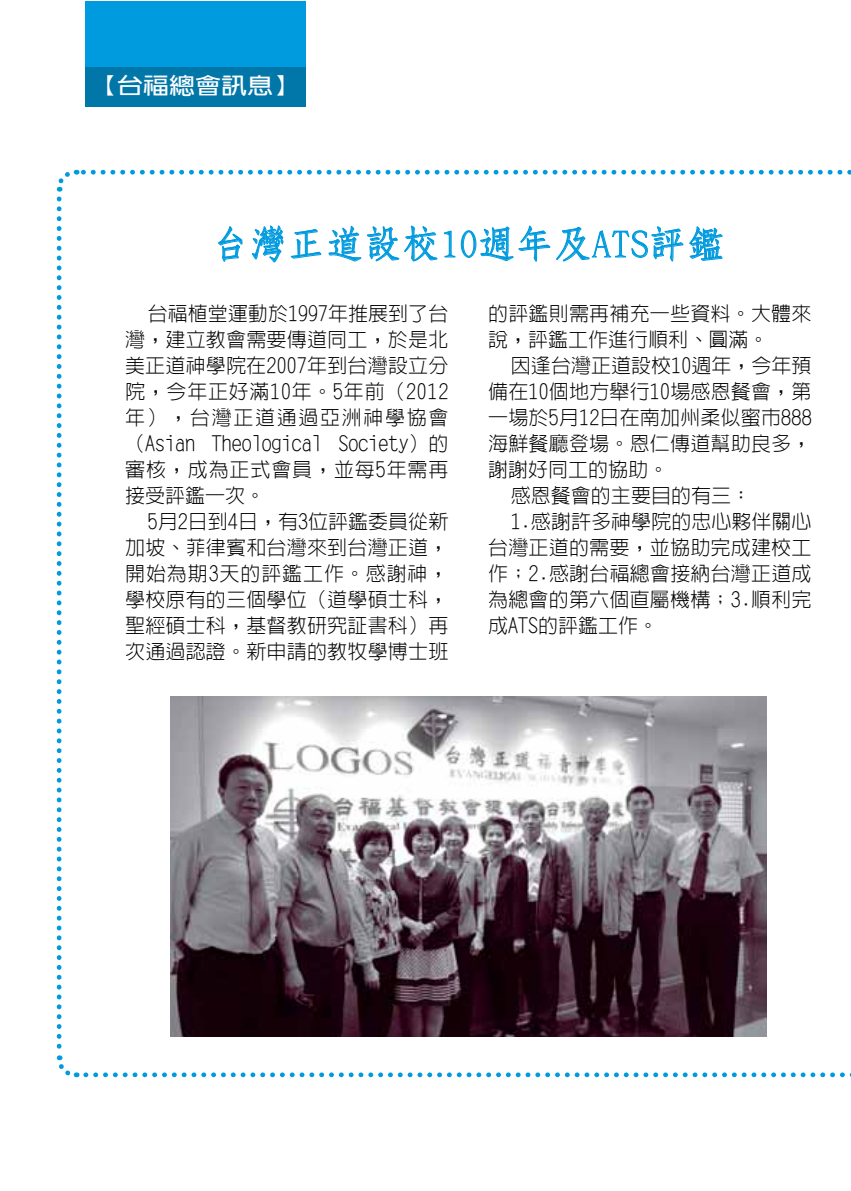
<style>
.page{position:relative;width:851px;height:1191px;background:#fff}
.page>*{position:absolute;margin:0;border:0;box-sizing:border-box;transform-origin:0 0}
.t1{font:700 38px "AR Fang Song B5";color:#009bdf}
.t2{font:700 22.6px "AR New Hei B5";color:#fff;scale:1.15 1}
.t3{font:300 20px/26px "AR Hei B5";letter-spacing:.01em;color:#000;text-align:justify}
</style>
<div class="page">
<svg style="left:56px;top:199px;width:21px;height:879px"></svg>
<svg style="left:86px;top:1072px;width:765px;height:5px"></svg>
<svg style="left:56px;top:169px;width:795px;height:23px"></svg>
<div style="left:85px;top:1px;width:220px;height:105px;background:#009bdf"></div>
<div style="left:85px;top:67px;width:220px;height:39px;background:#0076a9"></div>
<img style="left:170px;top:696px;width:596px;height:340px">
<svg style="left:218px;top:226px;width:25px;height:35px"></svg>
<svg style="left:251px;top:225px;width:32px;height:38px"></svg>
<svg style="left:290px;top:229px;width:32px;height:30px"></svg>
<svg style="left:328px;top:225px;width:109px;height:37px"></svg>
<svg style="left:444px;top:225px;width:106px;height:37px"></svg>
<svg style="left:556px;top:226px;width:166px;height:36px"></svg>
<p class="t2" style="left:91px;top:75px;width:182px">【台福總會訊息】</p>
<h1 class="t1" style="left:212px;top:225px;width:514px">台灣正道設校10週年及ATS評鑑</h1>
<p class="t3" style="left:125px;top:300px;width:325px;text-indent:23px">台福植堂運動於1997年推展到了台灣，建立教會需要傳道同工，於是北美正道神學院在2007年到台灣設立分院，今年正好滿10年。5年前（2012年），台灣正道通過亞洲神學協會（Asian Theological Society）的審核，成為正式會員，並每5年需再接受評鑑一次。</p>
<p class="t3" style="left:125px;top:508px;width:325px;text-indent:23px">5月2日到4日，有3位評鑑委員從新加坡、菲律賓和台灣來到台灣正道，開始為期3天的評鑑工作。感謝神，學校原有的三個學位（道學碩士科，聖經碩士科，基督教研究証書科）再次通過認證。新申請的教牧學博士班</p>
<p class="t3" style="left:488px;top:300px;width:324px">的評鑑則需再補充一些資料。大體來說，評鑑工作進行順利、圓滿。</p>
<p class="t3" style="left:511px;top:352px;width:302px">因逢台灣正道設校10週年，今年預</p>
<p class="t3" style="left:488px;top:378px;width:325px">備在10個地方舉行10場感恩餐會，第</p>
<p class="t3" style="left:488px;top:404px;width:325px">一場於5月12日在南加州柔似蜜市888</p>
<p class="t3" style="left:488px;top:430px;width:324px">海鮮餐廳登場。恩仁傳道幫助良多，</p>
<p class="t3" style="left:488px;top:456px;width:181px">謝謝好同工的協助。</p>
<p class="t3" style="left:511px;top:482px;width:241px">感恩餐會的主要目的有三：</p>
<p class="t3" style="left:511px;top:508px;width:302px">1.感謝許多神學院的忠心夥伴關心</p>
<p class="t3" style="left:488px;top:534px;width:324px">台灣正道的需要，並協助完成建校工</p>
<p class="t3" style="left:488px;top:560px;width:325px">作；2.感謝台福總會接納台灣正道成</p>
<p class="t3" style="left:488px;top:586px;width:325px">為總會的第六個直屬機構；3.順利完</p>
<p class="t3" style="left:488px;top:612px;width:171px">成ATS的評鑑工作。</p>
</div>
